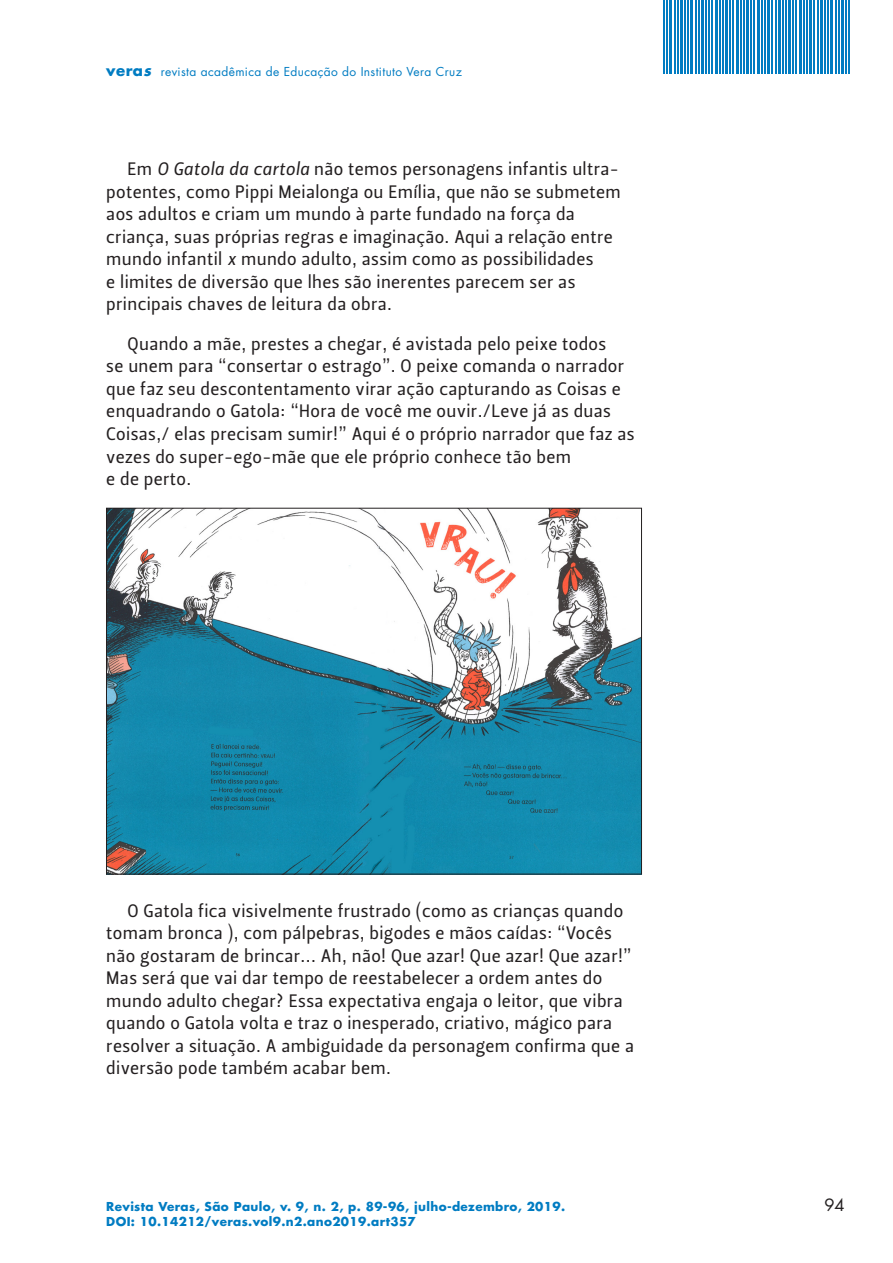
<style>
.page{position:relative;width:893px;height:1263px;background:#fff}
.page>*{position:absolute;margin:0;border:0;box-sizing:border-box;transform-origin:0 0}
.Texto_corrido{font:18px/22.5px "Leitura Sans Grot 2";letter-spacing:.02em;color:#231f20}
.t1{font:16.5px "Futura Std";color:#231f20}
.t2{font:700 12px/14.4px "Futura Std";letter-spacing:.03em;color:#007cc2}
.t3{font:12px "Futura Std";letter-spacing:.03em;color:#007cc2}
.s1{font-weight:700;font-size:15px}
.s2{font-weight:700;font-style:italic;font-size:15px}
.s3{font-family:"Leitura Sans Italic 2"}
</style>
<div class="page">
<hr style="left:663px;top:0;width:2px;height:74px;background:#007cc2">
<hr style="left:666px;top:0;width:2px;height:74px;background:#007cc2">
<hr style="left:669px;top:0;width:3px;height:74px;background:#007cc2">
<hr style="left:674px;top:0;width:1px;height:74px;background:#007cc2">
<hr style="left:677px;top:0;width:1px;height:74px;background:#007cc2">
<hr style="left:680px;top:0;width:3px;height:74px;background:#007cc2">
<hr style="left:684px;top:0;width:2px;height:74px;background:#007cc2">
<hr style="left:687px;top:0;width:2px;height:74px;background:#007cc2">
<hr style="left:690px;top:0;width:3px;height:74px;background:#007cc2">
<hr style="left:695px;top:0;width:1px;height:74px;background:#007cc2">
<hr style="left:698px;top:0;width:1px;height:74px;background:#007cc2">
<hr style="left:701px;top:0;width:3px;height:74px;background:#007cc2">
<hr style="left:719px;top:0;width:2px;height:74px;background:#007cc2">
<hr style="left:722px;top:0;width:2px;height:74px;background:#007cc2">
<hr style="left:730px;top:0;width:1px;height:74px;background:#007cc2">
<hr style="left:733px;top:0;width:1px;height:74px;background:#007cc2">
<hr style="left:725px;top:0;width:3px;height:74px;background:#007cc2">
<hr style="left:736px;top:0;width:3px;height:74px;background:#007cc2">
<hr style="left:740px;top:0;width:2px;height:74px;background:#007cc2">
<hr style="left:743px;top:0;width:2px;height:74px;background:#007cc2">
<hr style="left:746px;top:0;width:3px;height:74px;background:#007cc2">
<hr style="left:751px;top:0;width:1px;height:74px;background:#007cc2">
<hr style="left:754px;top:0;width:1px;height:74px;background:#007cc2">
<hr style="left:757px;top:0;width:3px;height:74px;background:#007cc2">
<hr style="left:761px;top:0;width:2px;height:74px;background:#007cc2">
<hr style="left:764px;top:0;width:2px;height:74px;background:#007cc2">
<hr style="left:767px;top:0;width:3px;height:74px;background:#007cc2">
<hr style="left:772px;top:0;width:1px;height:74px;background:#007cc2">
<hr style="left:775px;top:0;width:1px;height:74px;background:#007cc2">
<hr style="left:778px;top:0;width:3px;height:74px;background:#007cc2">
<hr style="left:782px;top:0;width:2px;height:74px;background:#007cc2">
<hr style="left:785px;top:0;width:2px;height:74px;background:#007cc2">
<hr style="left:793px;top:0;width:1px;height:74px;background:#007cc2">
<hr style="left:796px;top:0;width:1px;height:74px;background:#007cc2">
<hr style="left:788px;top:0;width:3px;height:74px;background:#007cc2">
<hr style="left:799px;top:0;width:3px;height:74px;background:#007cc2">
<hr style="left:803px;top:0;width:2px;height:74px;background:#007cc2">
<hr style="left:806px;top:0;width:2px;height:74px;background:#007cc2">
<hr style="left:809px;top:0;width:3px;height:74px;background:#007cc2">
<hr style="left:814px;top:0;width:1px;height:74px;background:#007cc2">
<hr style="left:817px;top:0;width:1px;height:74px;background:#007cc2">
<hr style="left:820px;top:0;width:3px;height:74px;background:#007cc2">
<hr style="left:824px;top:0;width:2px;height:74px;background:#007cc2">
<hr style="left:827px;top:0;width:2px;height:74px;background:#007cc2">
<hr style="left:830px;top:0;width:3px;height:74px;background:#007cc2">
<hr style="left:835px;top:0;width:1px;height:74px;background:#007cc2">
<hr style="left:845px;top:0;width:2px;height:74px;background:#007cc2">
<hr style="left:848px;top:0;width:2px;height:74px;background:#007cc2">
<hr style="left:838px;top:0;width:1px;height:74px;background:#007cc2">
<hr style="left:841px;top:0;width:3px;height:74px;background:#007cc2">
<hr style="left:708px;top:0;width:2px;height:74px;background:#007cc2">
<hr style="left:705px;top:0;width:2px;height:74px;background:#007cc2">
<hr style="left:711px;top:0;width:2px;height:74px;background:#007cc2">
<hr style="left:714px;top:0;width:3px;height:74px;background:#007cc2">
<img style="left:108px;top:510px;width:532px;height:362px">
<p class="t3" style="left:106px;top:64px;width:357px"><span class="s1">vera</span><span class="s2">s</span> revista acadêmica de Educação do Instituto Vera Cruz</p>
<p class="Texto_corrido" style="left:106px;top:158px;width:516px;text-indent:21px">Em <span class="s3">O Gatola da cartola</span> não temos personagens infantis ultra&shy;potentes, como Pippi Meialonga ou Emília, que não se submetem aos adultos e criam um mundo à parte fundado na força da criança, suas próprias regras e imaginação. Aqui a relação entre mundo infantil <span class="s3">x</span> mundo adulto, assim como as possibilidades<br>e limites de diversão que lhes são inerentes parecem ser as principais chaves de leitura da obra.</p>
<p class="Texto_corrido" style="left:106px;top:333px;width:530px;text-indent:21px">Quando a mãe, prestes a chegar, é avistada pelo peixe todos<br>se unem para “consertar o estrago”. O peixe comanda o narrador que faz seu descontentamento virar ação capturando as Coisas e enquadrando o Gatola: “Hora de você me ouvir./Leve já as duas Coisas,/ elas precisam sumir!” Aqui é o próprio narrador que faz as vezes do super-ego-mãe que ele próprio conhece tão bem<br>e de perto.</p>
<p class="Texto_corrido" style="left:106px;top:899px;width:529px;text-indent:21px">O Gatola fica visivelmente frustrado (como as crianças quando tomam bronca ), com pálpebras, bigodes e mãos caídas: “Vocês não gostaram de brincar... Ah, não! Que azar! Que azar! Que azar!” Mas será que vai dar tempo de reestabelecer a ordem antes do mundo adulto chegar? Essa expectativa engaja o leitor, que vibra quando o Gatola volta e traz o inesperado, criativo, mágico para resolver a situação. A ambiguidade da personagem confirma que a diversão pode também acabar bem.</p>
<p class="t2" style="left:106px;top:1199px;width:460px">Revista Veras, São Paulo, v. 9, n. 2, p. 89-96, julho-dezembro, 2019.<br>DOI: 10.14212/veras.vol9.n2.ano2019.art357</p>
<p class="t1" style="left:824px;top:1194px;width:22px">94</p>
</div>
